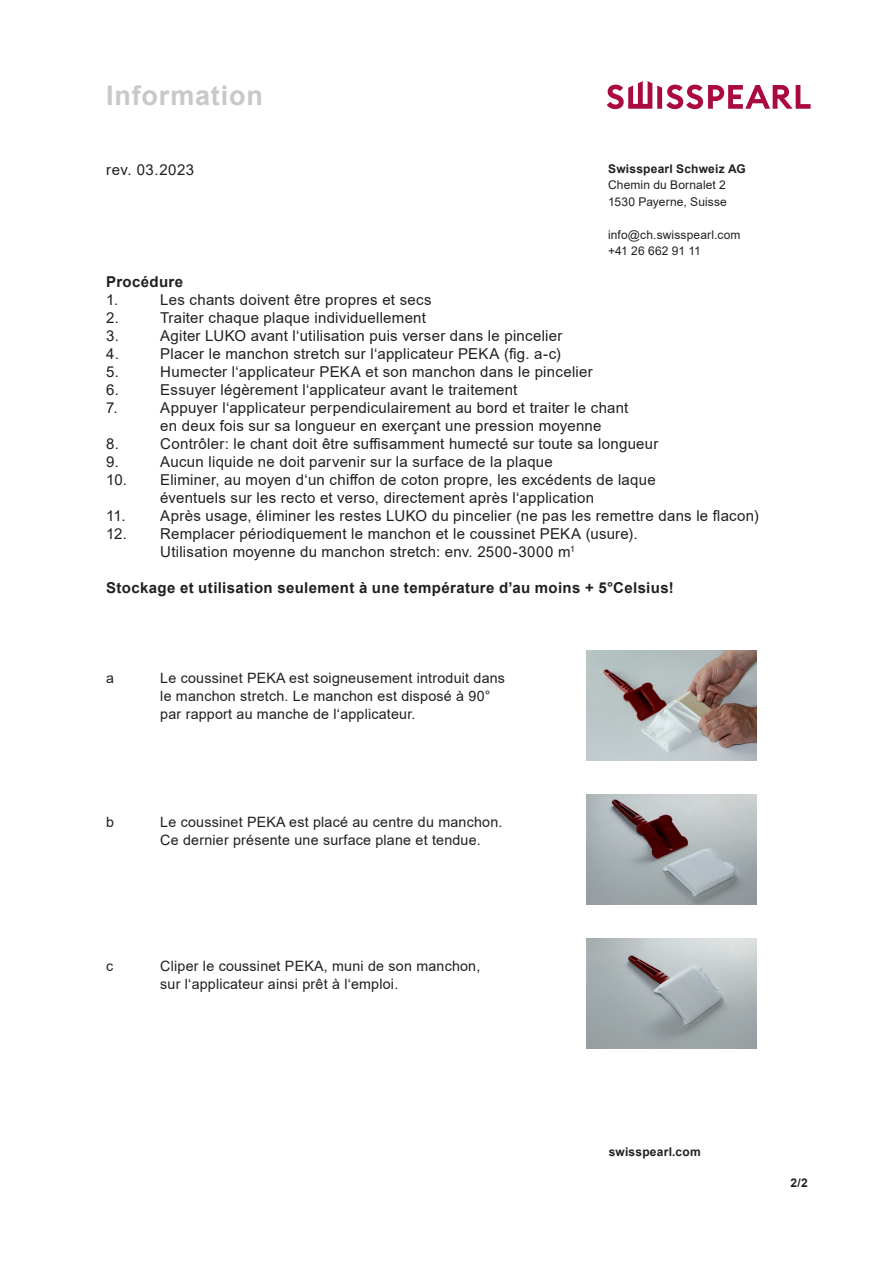
<style>
.page{position:relative;width:893px;height:1263px;background:#fff}
.page>*{position:absolute;margin:0;border:0;box-sizing:border-box;transform-origin:0 0}
.t1{font:700 27px "Arial";letter-spacing:.03em;color:#c7c8ca}
.t2{font:15px/18px "Arial";letter-spacing:.015em;color:#231f20;text-align:center}
.t3{font:700 15px "Arial";letter-spacing:.025em;color:#231f20}
.t4{font:15px "Arial";letter-spacing:.035em;color:#231f20}
.t5{font:14.25px/18px "Arial";letter-spacing:.015em;color:#231f20}
.t6{font:12px/16.5px "Arial";letter-spacing:.01em;color:#231f20}
.t7{font:700 12px "Arial";letter-spacing:.02em;color:#231f20}
</style>
<div class="page">
<svg style="left:607px;top:81px;width:204px;height:28px"></svg>
<img style="left:587px;top:650px;width:170px;height:111px">
<img style="left:587px;top:794px;width:170px;height:110px">
<img style="left:587px;top:938px;width:170px;height:110px">
<h1 class="t1" style="left:106px;top:76px;width:158px">Information</h1>
<p class="t4" style="left:106px;top:159px;width:89px">rev. 03.2023</p>
<p class="t7" style="left:608px;top:160px;width:139px">Swisspearl Schweiz AG</p>
<p class="t6" style="left:608px;top:177px;width:120px">Chemin du Bornalet 2<br>1530 Payerne, Suisse</p>
<p class="t6" style="left:608px;top:226px;width:134px">info@ch.swisspearl.com +41 26 662 91 11</p>
<p class="t3" style="left:106px;top:271px;width:78px">Procédure</p>
<p class="t2" style="left:106px;top:291px;width:14px">1.</p>
<p class="t2" style="left:160px;top:291px;width:273px">Les chants doivent être propres et secs</p>
<p class="t2" style="left:106px;top:309px;width:14px">2.</p>
<p class="t2" style="left:160px;top:309px;width:267px">Traiter chaque plaque individuellement</p>
<p class="t2" style="left:106px;top:327px;width:14px">3.</p>
<p class="t2" style="left:160px;top:327px;width:404px">Agiter LUKO avant l‘utilisation puis verser dans le pincelier</p>
<p class="t2" style="left:106px;top:345px;width:14px">4.</p>
<p class="t2" style="left:160px;top:345px;width:402px">Placer le manchon stretch sur l‘applicateur PEKA (fig. a-c)</p>
<p class="t2" style="left:106px;top:363px;width:14px">5.</p>
<p class="t2" style="left:160px;top:363px;width:434px">Humecter l‘applicateur PEKA et son manchon dans le pincelier</p>
<p class="t2" style="left:106px;top:381px;width:14px">6.</p>
<p class="t2" style="left:160px;top:381px;width:359px">Essuyer légèrement l‘applicateur avant le traitement</p>
<p class="t2" style="left:106px;top:399px;width:13px">7.</p>
<p class="t2" style="left:160px;top:399px;width:470px;text-align:left">Appuyer l‘applicateur perpendiculairement au bord et traiter le chant en deux fois sur sa longueur en exerçant une pression moyenne</p>
<p class="t2" style="left:106px;top:435px;width:14px">8.</p>
<p class="t2" style="left:160px;top:435px;width:500px">Contrôler: le chant doit être suffisamment humecté sur toute sa longueur</p>
<p class="t2" style="left:106px;top:453px;width:14px">9.</p>
<p class="t2" style="left:160px;top:453px;width:394px">Aucun liquide ne doit parvenir sur la surface de la plaque</p>
<p class="t2" style="left:106px;top:471px;width:551px">10. Eliminer, au moyen d‘un chiffon de coton propre, les excédents de laque éventuels sur les recto et verso, directement après l‘application</p>
<p class="t2" style="left:106px;top:507px;width:654px">11. Après usage, éliminer les restes LUKO du pincelier (ne pas les remettre dans le flacon)</p>
<p class="t2" style="left:106px;top:525px;width:533px">12. Remplacer périodiquement le manchon et le coussinet PEKA (usure).<br>Utilisation moyenne du manchon stretch: env. 2500-3000 m<sup>1</sup></p>
<p class="t3" style="left:106px;top:577px;width:569px">Stockage et utilisation seulement à une température d’au moins + 5°Celsius!</p>
<p class="t5" style="left:106px;top:669px;width:9px">a</p>
<p class="t5" style="left:160px;top:669px;width:346px">Le coussinet PEKA est soigneusement introduit dans le manchon stretch. Le manchon est disposé à 90° par rapport au manche de l‘applicateur.</p>
<p class="t5" style="left:106px;top:813px;width:9px">b</p>
<p class="t5" style="left:160px;top:813px;width:344px">Le coussinet PEKA est placé au centre du manchon.<br>Ce dernier présente une surface plane et tendue.</p>
<p class="t5" style="left:106px;top:957px;width:9px">c</p>
<p class="t5" style="left:160px;top:957px;width:322px">Cliper le coussinet PEKA, muni de son manchon, sur l‘applicateur ainsi prêt à l‘emploi.</p>
<p class="t7" style="left:609px;top:1143px;width:94px">swisspearl.com</p>
<p class="t7" style="left:791px;top:1174px;width:19px">2/2</p>
</div>
